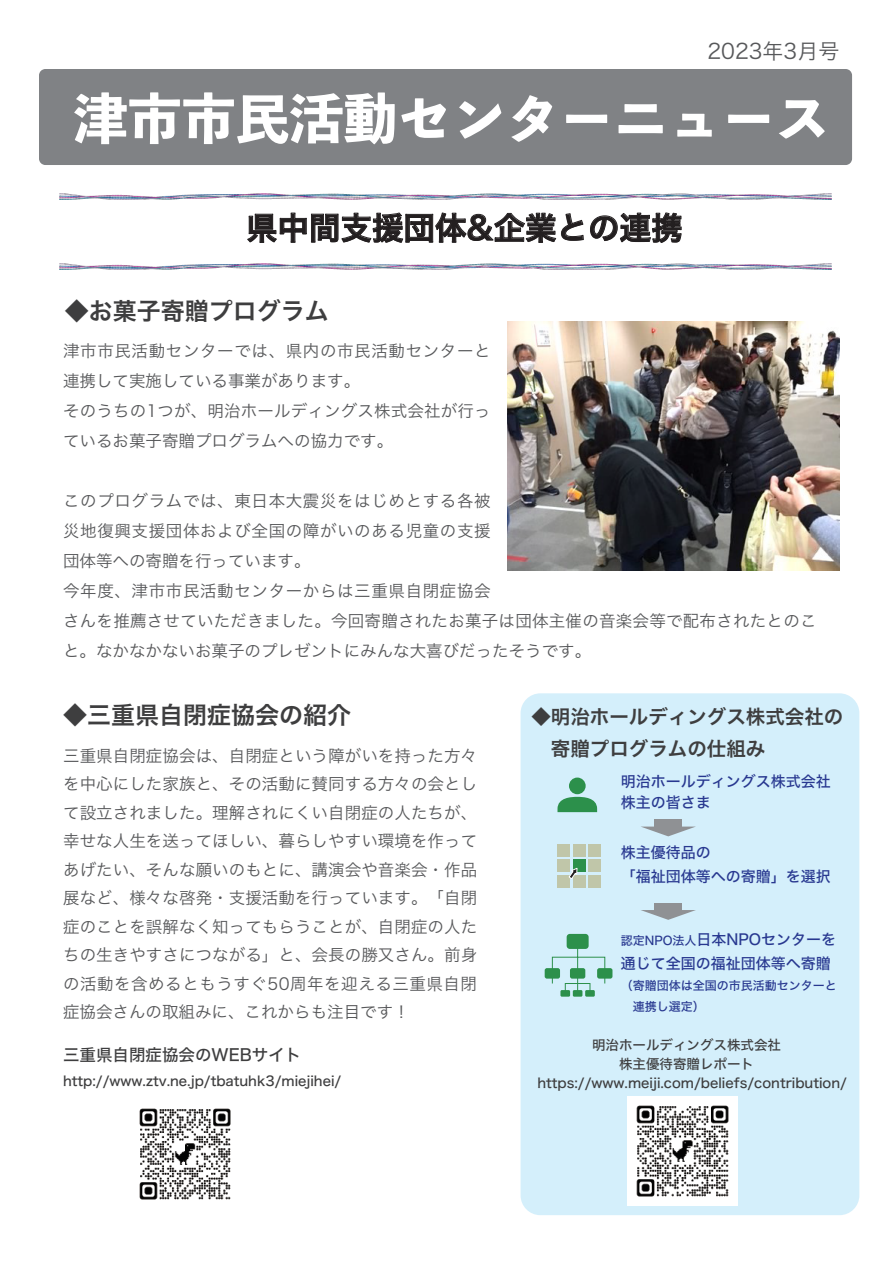
<style>
.page{position:relative;width:893px;height:1263px;background:#fff}
.page>*{position:absolute;margin:0;border:0;box-sizing:border-box;transform-origin:0 0}
.t1{font:54px "Toppan Bunkyu Midashi Go Std EB";color:#fff}
.t2{font:31.5px "Hira Kaku Pro W6";color:#231f20}
.t3{font:24px "Hiragino Sans W6";color:#3e3e3f}
.t4{font:21px "Hira Kaku Pro W3";color:#57585a}
.t5{font:19.5px/31.5px "Hiragino Sans W6";color:#3e3e3f}
.t6{font:16.5px/28.5px "Hira Kaku Pro W3";letter-spacing:.015em;color:#57585a}
.t7{font:16.5px "Hiragino Sans W5";color:#3e3e3f}
.t8{font:15px/24px "Hiragino Sans W5";color:#283890}
.t9{font:13.5px/19.5px "Hiragino Sans W5";color:#3e3e3f;text-align:center}
.t10{font:12px/21px "Hiragino Sans W5";color:#283890}
.s1{font-size:12px}
</style>
<div class="page">
<div style="left:521px;top:693px;width:338px;height:522px;background:#d4effb;border-radius:20px"></div>
<img style="left:139px;top:1108px;width:92px;height:92px">
<img style="left:628px;top:1096px;width:109px;height:109px">
<div style="left:39px;top:69px;width:813px;height:96px;background:#808285;border-radius:6px"></div>
<svg style="left:247px;top:212px;width:337px;height:31px"></svg>
<svg style="left:590px;top:212px;width:92px;height:31px"></svg>
<img style="left:60px;top:193px;width:771px;height:6px">
<img style="left:60px;top:263px;width:771px;height:6px">
<div style="left:569px;top:777px;width:17px;height:17px;background:#2c904b;border-radius:50%"></div>
<svg style="left:557px;top:797px;width:40px;height:15px"></svg>
<div style="left:557px;top:844px;width:13px;height:12px;background:#c0c6a9"></div>
<div style="left:573px;top:844px;width:12px;height:12px;background:#c0c6a9"></div>
<div style="left:589px;top:844px;width:12px;height:12px;background:#c0c6a9"></div>
<div style="left:557px;top:860px;width:13px;height:12px;background:#c0c6a9"></div>
<div style="left:573px;top:860px;width:13px;height:12px;background:#2c904b"></div>
<div style="left:589px;top:860px;width:12px;height:12px;background:#c0c6a9"></div>
<div style="left:557px;top:875px;width:13px;height:13px;background:#c0c6a9"></div>
<div style="left:573px;top:875px;width:13px;height:13px;background:#c0c6a9"></div>
<div style="left:589px;top:875px;width:12px;height:13px;background:#c0c6a9"></div>
<svg style="left:568px;top:867px;width:10px;height:12px"></svg>
<div style="left:567px;top:934px;width:22px;height:15px;background:#2c904b;border-radius:3px"></div>
<div style="left:545px;top:968px;width:15px;height:10px;background:#2c904b;border-radius:2px"></div>
<div style="left:560px;top:990px;width:10px;height:7px;background:#2c904b"></div>
<div style="left:573px;top:990px;width:9px;height:7px;background:#2c904b"></div>
<div style="left:585px;top:990px;width:10px;height:7px;background:#2c904b"></div>
<div style="left:597px;top:968px;width:15px;height:10px;background:#2c904b;border-radius:2px"></div>
<svg style="left:552px;top:942px;width:54px;height:53px"></svg>
<div style="left:654px;top:820px;width:28px;height:8px;background:#8f9194"></div>
<svg style="left:641px;top:826px;width:55px;height:10px"></svg>
<div style="left:654px;top:903px;width:28px;height:9px;background:#8f9194"></div>
<svg style="left:641px;top:910px;width:55px;height:10px"></svg>
<img style="left:507px;top:321px;width:332px;height:249px">
<p class="t4" style="left:707px;top:32px;width:133px">2023年3月号</p>
<h1 class="t1" style="left:74px;top:77px;width:758px">津市市民活動センターニュース</h1>
<h2 class="t2" style="left:246px;top:199px;width:438px">県中間支援団体&amp;企業との連携</h2>
<h3 class="t3" style="left:65px;top:289px;width:265px">◆お菓子寄贈プログラム</h3>
<p class="t6" style="left:63px;top:334px;width:429px;line-height:30px">津市市民活動センターでは、県内の市民活動センターと連携して実施している事業があります。<br>そのうちの1つが、明治ホールディングス株式会社が行っているお菓子寄贈プログラムへの協力です。</p>
<p class="t6" style="left:63px;top:484px;width:755px;line-height:30px">このプログラムでは、東日本大震災をはじめとする各被<br>災地復興支援団体および全国の障がいのある児童の支援<br>団体等への寄贈を行っています。<br>今年度、津市市民活動センターからは三重県自閉症協会<br>さんを推薦させていただきました。今回寄贈されたお菓子は団体主催の音楽会等で配布されたとのこと。なかなかないお菓子のプレゼントにみんな大喜びだったそうです。</p>
<h3 class="t3" style="left:63px;top:694px;width:289px">◆三重県自閉症協会の紹介</h3>
<p class="t5" style="left:531px;top:700px;width:313px">◆明治ホールディングス株式会社の　寄贈プログラムの仕組み</p>
<p class="t6" style="left:63px;top:740px;width:416px;text-align:justify">三重県自閉症協会は、自閉症という障がいを持った方々を中心にした家族と、その活動に賛同する方々の会として設立されました。理解されにくい自閉症の人たちが、幸せな人生を送ってほしい、暮らしやすい環境を作ってあげたい、そんな願いのもとに、講演会や音楽会・作品展など、様々な啓発・支援活動を行っています。「自閉症のことを誤解なく知ってもらうことが、自閉症の人たちの生きやすさにつながる」と、会長の勝又さん。前身の活動を含めるともうすぐ50周年を迎える三重県自閉症協会さんの取組みに、これからも注目です！</p>
<p class="t8" style="left:621px;top:770px;width:212px;line-height:21px">明治ホールディングス株式会社株主の皆さま</p>
<p class="t8" style="left:621px;top:840px;width:212px">株主優待品の<br>「福祉団体等への寄贈」を選択</p>
<p class="t8" style="left:621px;top:926px;width:217px"><span class="s1">認定NPO法人</span>日本NPOセンターを通じて全国の福祉団体等へ寄贈</p>
<p class="t10" style="left:621px;top:974px;width:218px">（寄贈団体は全国の市民活動センターと　連携し選定）</p>
<p class="t7" style="left:63px;top:1040px;width:240px">三重県自閉症協会のWEBサイト</p>
<p class="t9" style="left:592px;top:1034px;width:190px">明治ホールディングス株式会社株主優待寄贈レポート</p>
<p class="t9" style="left:63px;top:1070px;width:280px">http://www.ztv.ne.jp/tbatuhk3/miejihei/</p>
<p class="t9" style="left:537px;top:1072px;width:311px">https://www.meiji.com/beliefs/contribution/</p>
</div>
